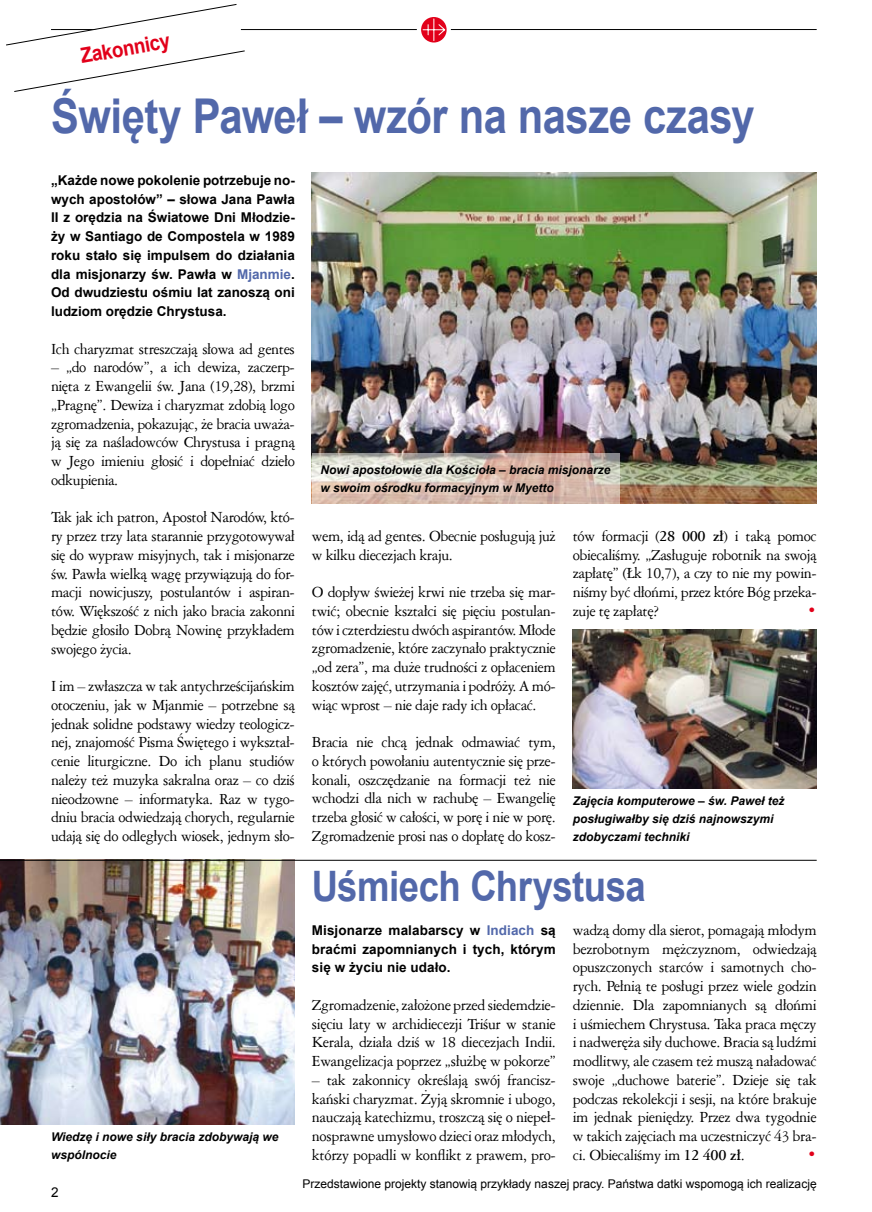
<style>
.page{position:relative;width:872px;height:1212px;background:#fff}
.page>*{position:absolute;margin:0;border:0;box-sizing:border-box;transform-origin:0 0}
.t1{font:700 48px "Arial";letter-spacing:-.01em;color:#5268aa;scale:.87 1}
.t2{font:700 42px "Arial";letter-spacing:-.015em;color:#5268aa;scale:.87 1}
.t3{font:700 21px "Arial";color:#e2001a;scale:.9 1}
.t4{font:16.5px/18.8px "Ameri Garmnd EU";letter-spacing:-.025em;color:#000;text-align:justify}
.t5{font:16.5px "Ameri Garmnd EU";color:#e2001a}
.t6{font:700 13.5px/18.8px "Arial";color:#000;text-align:justify}
.t7{font:13.5px "Arial";color:#000}
.t8{font:italic 700 12px/18px "Arial";color:#000}
.t9{font:12px "Arial";color:#000}
.s1{color:#5268aa}
.s2{font-weight:700}
</style>
<div class="page">
<hr style="left:451px;top:29px;width:365px;height:1px;background:#000">
<svg style="left:421px;top:17px;width:25px;height:26px"></svg>
<svg style="left:422px;top:18px;width:24px;height:24px"></svg>
<hr style="left:51px;top:29px;width:366px;height:1px;background:#000">
<svg style="left:6px;top:4px;width:239px;height:88px"></svg>
<img style="left:312px;top:173px;width:504px;height:331px">
<svg style="left:312px;top:453px;width:307px;height:51px;background:#d7c3b7"></svg>
<img style="left:573px;top:629px;width:243px;height:160px">
<img style="left:0;top:861px;width:295px;height:263px">
<hr style="left:0;top:860px;width:816px;height:1px;background:#000">
<p class="t3" style="left:78px;top:42px;width:102px;rotate:-10deg">Zakonnicy</p>
<h1 class="t1" style="left:51px;top:84px;width:810px">Święty Paweł – wzór na nasze czasy</h1>
<p class="t6" style="left:51px;top:171px;width:245px">„Każde nowe pokolenie potrzebuje no&shy;wych apostołów” – słowa Jana Pawła II z orędzia na Światowe Dni Młodzie&shy;ży w Santiago de Compostela w 1989 roku stało się impulsem do działania dla misjonarzy św. Pawła w <span class="s1">Mjanmie</span>.<br>Od dwudziestu ośmiu lat zanoszą oni ludziom orędzie Chrystusa.</p>
<p class="t4" style="left:51px;top:339px;width:245px">Ich charyzmat streszczają słowa ad gentes</p>
<p class="t4" style="left:51px;top:358px;width:245px">– „do narodów”, a ich dewiza, zaczerp&shy;nięta z Ewangelii św. Jana (19,28), brzmi „Pragnę”. Dewiza i charyzmat zdobią logo zgromadzenia, pokazując, że bracia uważa&shy;ją się za naśladowców Chrystusa i pragną w Jego imieniu głosić i dopełniać dzieło odkupienia.</p>
<p class="t4" style="left:51px;top:508px;width:245px">Tak jak ich patron, Apostoł Narodów, któ&shy;ry przez trzy lata starannie przygotowywał się do wypraw misyjnych, tak i misjonarze św. Pawła wielką wagę przywiązują do for&shy;macji nowicjuszy, postulantów i aspiran&shy;tów. Większość z nich jako bracia zakonni będzie głosiło Dobrą Nowinę przykładem swojego życia.</p>
<p class="t4" style="left:51px;top:676px;width:245px">I im – zwłaszcza w tak antychrześcijańskim otoczeniu, jak w Mjanmie – potrzebne są jednak solidne podstawy wiedzy teologicz&shy;nej, znajomość Pisma Świętego i wykształ&shy;cenie liturgiczne. Do ich planu studiów należy też muzyka sakralna oraz – co dziś nieodzowne – informatyka. Raz w tygo&shy;dniu bracia odwiedzają chorych, regularnie udają się do odległych wiosek, jednym sło-</p>
<p class="t8" style="left:320px;top:461px;width:292px">Nowi apostołowie dla Kościoła – bracia misjonarze w swoim ośrodku formacyjnym w Myetto</p>
<p class="t4" style="left:312px;top:526px;width:245px">wem, idą ad gentes. Obecnie posługują już w kilku diecezjach kraju.</p>
<p class="t4" style="left:312px;top:582px;width:245px">O dopływ świeżej krwi nie trzeba się mar&shy;twić; obecnie kształci się pięciu postulan&shy;tów i czterdziestu dwóch aspirantów. Młode zgromadzenie, które zaczynało praktycznie „od zera”, ma duże trudności z opłaceniem kosztów zajęć, utrzymania i podróży. A mó&shy;wiąc wprost – nie daje rady ich opłacać.</p>
<p class="t4" style="left:312px;top:732px;width:245px">Bracia nie chcą jednak odmawiać tym, o których powołaniu autentycznie się prze&shy;konali, oszczędzanie na formacji też nie wchodzi dla nich w rachubę – Ewangelię trzeba głosić w całości, w porę i nie w porę.<br>Zgromadzenie prosi nas o dopłatę do kosz-</p>
<p class="t4" style="left:573px;top:526px;width:245px">tów formacji (<span class="s2">28 000 zł</span>) i taką pomoc obiecaliśmy. „Zasługuje robotnik na swoją zapłatę” (Łk 10,7), a czy to nie my powin&shy;niśmy być dłońmi, przez które Bóg przeka&shy;zuje tę zapłatę?</p>
<p class="t5" style="left:807px;top:601px;width:11px">•</p>
<p class="t8" style="left:573px;top:792px;width:213px">Zajęcia komputerowe – św. Paweł też posługiwałby się dziś najnowszymi zdobyczami techniki</p>
<p class="t8" style="left:51px;top:1128px;width:229px">Wiedzę i nowe siły bracia zdobywają we wspólnocie</p>
<p class="t7" style="left:51px;top:1184px;width:9px">2</p>
<h2 class="t2" style="left:312px;top:858px;width:385px">Uśmiech Chrystusa</h2>
<p class="t6" style="left:312px;top:921px;width:245px">Misjonarze malabarscy w <span class="s1">Indiach</span> są braćmi zapomnianych i tych, którym się w życiu nie udało.</p>
<p class="t4" style="left:312px;top:995px;width:245px">Zgromadzenie, założone przed siedemdzie&shy;sięciu laty w archidiecezji Triśur w stanie Kerala, działa dziś w 18 diecezjach Indii.<br>Ewangelizacja poprzez „służbę w pokorze”</p>
<p class="t4" style="left:312px;top:1070px;width:245px">– tak zakonnicy określają swój francisz&shy;kański charyzmat. Żyją skromnie i ubogo, nauczają katechizmu, troszczą się o niepeł&shy;nosprawne umysłowo dzieci oraz młodych, którzy popadli w konflikt z prawem, pro-</p>
<p class="t4" style="left:573px;top:920px;width:245px">wadzą domy dla sierot, pomagają młodym bezrobotnym mężczyznom, odwiedzają opuszczonych starców i samotnych cho&shy;rych. Pełnią te posługi przez wiele godzin dziennie. Dla zapomnianych są dłońmi i uśmiechem Chrystusa. Taka praca męczy i nadweręża siły duchowe. Bracia są ludźmi modlitwy, ale czasem też muszą naładować swoje „duchowe baterie”. Dzieje się tak podczas rekolekcji i sesji, na które brakuje im jednak pieniędzy. Przez dwa tygodnie w takich zajęciach ma uczestniczyć 43 bra&shy;ci. Obiecaliśmy im <span class="s2">12 400 zł</span>.</p>
<p class="t5" style="left:807px;top:1145px;width:11px">•</p>
<p class="t9" style="left:302px;top:1176px;width:515px">Przedstawione projekty stanowią przykłady naszej pracy. Państwa datki wspomogą ich realizację</p>
</div>
